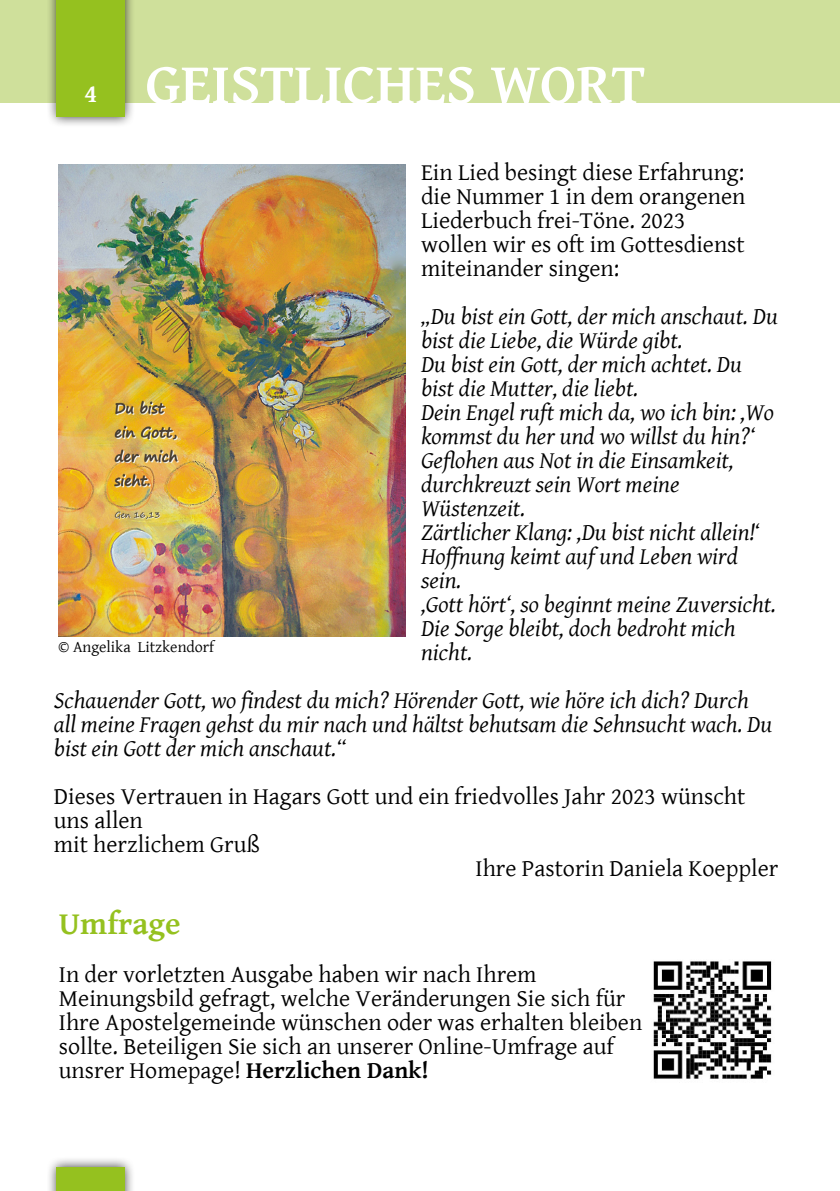
<style>
.page{position:relative;width:840px;height:1191px;background:#fff}
.page>*{position:absolute;margin:0;border:0;box-sizing:border-box;transform-origin:0 0}
.t1{font:700 58.2px "Gentium Basic";color:#fff}
.t2{font:700 32px "Gentium Basic";color:#95c11f}
.t3{font:700 26px "Gentium Basic";color:#fff}
.t4{font:italic 24px/24px "Gentium Basic";color:#000}
.t5{font:24px/24px "Gentium Basic";color:#000}
.t6{font:16px "Gentium Basic";color:#000}
.s1{font-weight:700}
</style>
<div class="page">
<img style="left:59px;top:164px;width:346px;height:472px">
<img style="left:653px;top:961px;width:119px;height:118px">
<div style="left:0;top:0;width:839px;height:102px;background:#cfe09b"></div>
<div style="left:46px;top:0;width:90px;height:128px;background:#000;opacity:.75"></div>
<div style="left:57px;top:0;width:68px;height:117px;background:#95c11f"></div>
<div style="left:46px;top:1156px;width:90px;height:35px;background:#000;opacity:.75"></div>
<div style="left:57px;top:1167px;width:68px;height:24px;background:#95c11f"></div>
<p class="t3" style="left:84px;top:74px;width:15px">4</p>
<h1 class="t1" style="left:145px;top:41px;width:501px">GEISTLICHES WORT</h1>
<p class="t5" style="left:421px;top:159px;width:325px">Ein Lied besingt diese Erfahrung: die Nummer 1 in dem orangenen<br>Liederbuch frei-Töne. 2023 wollen wir es oft im Gottesdienst miteinander singen:</p>
<p class="t4" style="left:421px;top:303px;width:358px">„Du bist ein Gott, der mich anschaut. Du bist die Liebe, die Würde gibt.<br>Du bist ein Gott, der mich achtet. Du bist die Mutter, die liebt.<br>Dein Engel ruft mich da, wo ich bin: ,Wo kommst du her und wo willst du hin?‘<br>Geflohen aus Not in die Einsamkeit, durchkreuzt sein Wort meine<br>Wüstenzeit.<br>Zärtlicher Klang: ,Du bist nicht allein!‘<br>Hoffnung keimt auf und Leben wird sein.<br>,Gott hört‘, so beginnt meine Zuversicht.<br>Die Sorge bleibt, doch bedroht mich nicht.</p>
<p class="t4" style="left:54px;top:687px;width:719px">Schauender Gott, wo findest du mich? Hörender Gott, wie höre ich dich? Durch all meine Fragen gehst du mir nach und hältst behutsam die Sehnsucht wach. Du bist ein Gott der mich anschaut.“</p>
<p class="t5" style="left:54px;top:783px;width:692px">Dieses Vertrauen in Hagars Gott und ein friedvolles Jahr 2023 wünscht</p>
<p class="t5" style="left:54px;top:807px;width:90px">uns allen</p>
<p class="t5" style="left:54px;top:831px;width:207px">mit herzlichem Gruß</p>
<p class="t5" style="left:475px;top:855px;width:304px">Ihre Pastorin Daniela Koeppler</p>
<p class="t6" style="left:58px;top:635px;width:157px">© Angelika Litzkendorf</p>
<h2 class="t2" style="left:59px;top:899px;width:123px">Umfrage</h2>
<p class="t5" style="left:59px;top:961px;width:584px">In der vorletzten Ausgabe haben wir nach Ihrem Meinungsbild gefragt, welche Veränderungen Sie sich für Ihre Apostelgemeinde wünschen oder was erhalten bleiben sollte. Beteiligen Sie sich an unserer Online-Umfrage auf unsrer Homepage! <span class="s1">Herzlichen Dank!</span></p>
</div>
